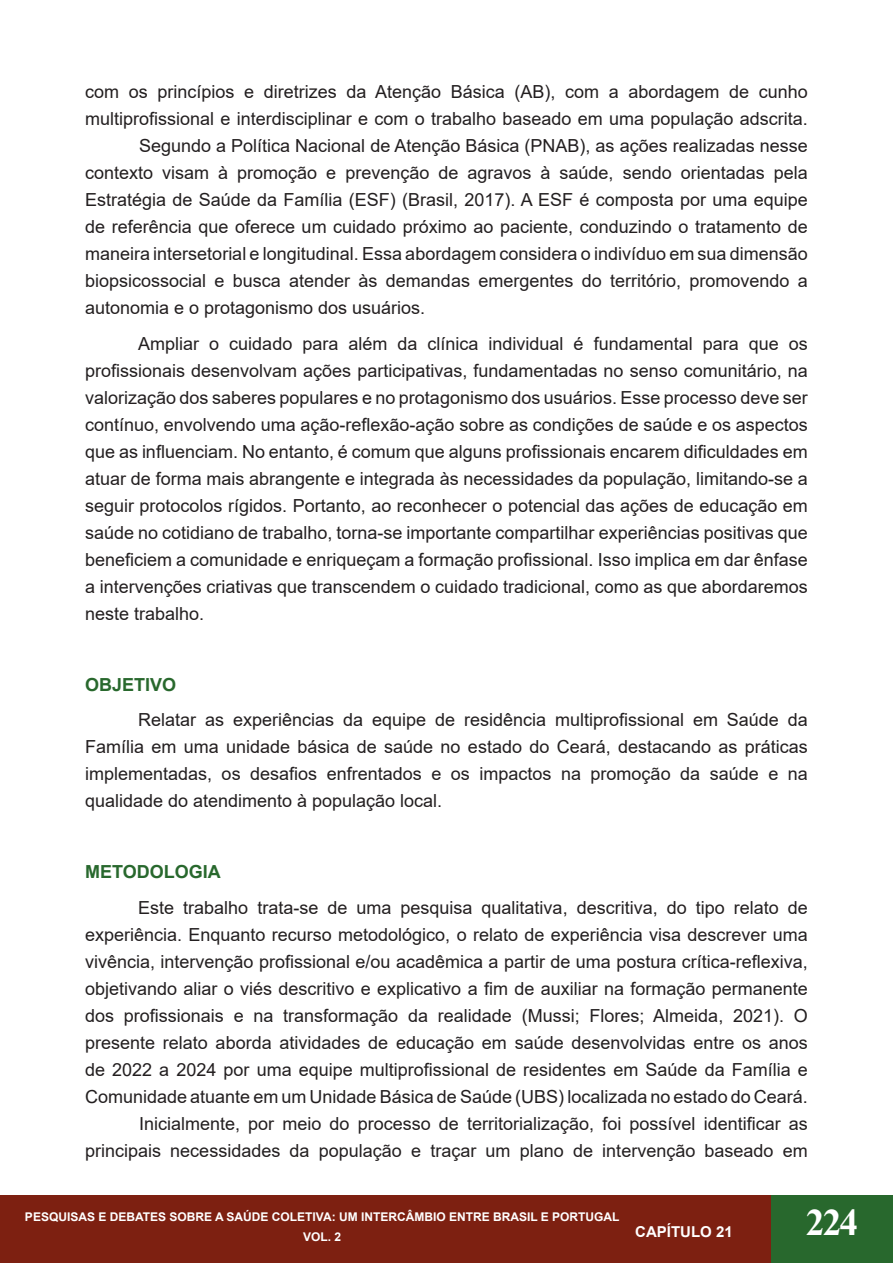
<style>
.page{position:relative;width:893px;height:1263px;background:#fff}
.page>*{position:absolute;margin:0;border:0;box-sizing:border-box;transform-origin:0 0}
.t1{font:700 37.5px "Times New Roman";color:#fff}
.t2{font:18px/27px "Arial";color:#231f20;text-align:justify}
.t3{font:700 18px "Arial";color:#28682d}
.t4{font:700 15px "Arial";color:#fff}
.t5{font:700 12px/20.2px "Arial";color:#fff;text-align:center}
</style>
<div class="page">
<div style="left:0;top:1196px;width:893px;height:67px;background:#7d2011"></div>
<div style="left:771px;top:1196px;width:122px;height:67px;background:#28682d"></div>
<p class="t2" style="left:85px;top:78px;width:724px">com os princípios e diretrizes da Atenção Básica (AB), com a abordagem de cunho</p>
<p class="t2" style="left:85px;top:105px;width:724px">multiprofissional e interdisciplinar e com o trabalho baseado em uma população adscrita.</p>
<p class="t2" style="left:139px;top:132px;width:670px">Segundo a Política Nacional de Atenção Básica (PNAB), as ações realizadas nesse</p>
<p class="t2" style="left:85px;top:159px;width:724px">contexto visam à promoção e prevenção de agravos à saúde, sendo orientadas pela</p>
<p class="t2" style="left:85px;top:186px;width:724px">Estratégia de Saúde da Família (ESF) (Brasil, 2017). A ESF é composta por uma equipe</p>
<p class="t2" style="left:85px;top:213px;width:724px">de referência que oferece um cuidado próximo ao paciente, conduzindo o tratamento de</p>
<p class="t2" style="left:85px;top:240px;width:724px">maneira intersetorial e longitudinal. Essa abordagem considera o indivíduo em sua dimensão</p>
<p class="t2" style="left:85px;top:267px;width:724px">biopsicossocial e busca atender às demandas emergentes do território, promovendo a</p>
<p class="t2" style="left:85px;top:294px;width:342px">autonomia e o protagonismo dos usuários.</p>
<p class="t2" style="left:85px;top:330px;width:724px;text-indent:53px">Ampliar o cuidado para além da clínica individual é fundamental para que os profissionais desenvolvam ações participativas, fundamentadas no senso comunitário, na valorização dos saberes populares e no protagonismo dos usuários. Esse processo deve ser contínuo, envolvendo uma ação-reflexão-ação sobre as condições de saúde e os aspectos que as influenciam. No entanto, é comum que alguns profissionais encarem dificuldades em atuar de forma mais abrangente e integrada às necessidades da população, limitando-se a seguir protocolos rígidos. Portanto, ao reconhecer o potencial das ações de educação em saúde no cotidiano de trabalho, torna-se importante compartilhar experiências positivas que beneficiem a comunidade e enriqueçam a formação profissional. Isso implica em dar ênfase a intervenções criativas que transcendem o cuidado tradicional, como as que abordaremos neste trabalho.</p>
<p class="t3" style="left:85px;top:672px;width:93px">OBJETIVO</p>
<p class="t2" style="left:85px;top:706px;width:724px;text-indent:53px">Relatar as experiências da equipe de residência multiprofissional em Saúde da Família em uma unidade básica de saúde no estado do Ceará, destacando as práticas implementadas, os desafios enfrentados e os impactos na promoção da saúde e na qualidade do atendimento à população local.</p>
<p class="t3" style="left:85px;top:859px;width:137px">METODOLOGIA</p>
<p class="t2" style="left:85px;top:894px;width:724px;text-align:right">Este trabalho trata-se de uma pesquisa qualitativa, descritiva, do tipo relato de experiência. Enquanto recurso metodológico, o relato de experiência visa descrever uma vivência, intervenção profissional e/ou acadêmica a partir de uma postura crítica-reflexiva, objetivando aliar o viés descritivo e explicativo a fim de auxiliar na formação permanente dos profissionais e na transformação da realidade (Mussi; Flores; Almeida, 2021). O presente relato aborda atividades de educação em saúde desenvolvidas entre os anos de 2022 a 2024 por uma equipe multiprofissional de residentes em Saúde da Família e Comunidade atuante em um Unidade Básica de Saúde (UBS) localizada no estado do Ceará.<br>Inicialmente, por meio do processo de territorialização, foi possível identificar as principais necessidades da população e traçar um plano de intervenção baseado em</p>
<p class="t5" style="left:25px;top:1207px;width:596px">PESQUISAS E DEBATES SOBRE A SAÚDE COLETIVA: UM INTERCÂMBIO ENTRE BRASIL E PORTUGAL<br>VOL. 2</p>
<p class="t4" style="left:635px;top:1221px;width:99px">CAPÍTULO 21</p>
<h1 class="t1" style="left:806px;top:1195px;width:54px">224</h1>
</div>
